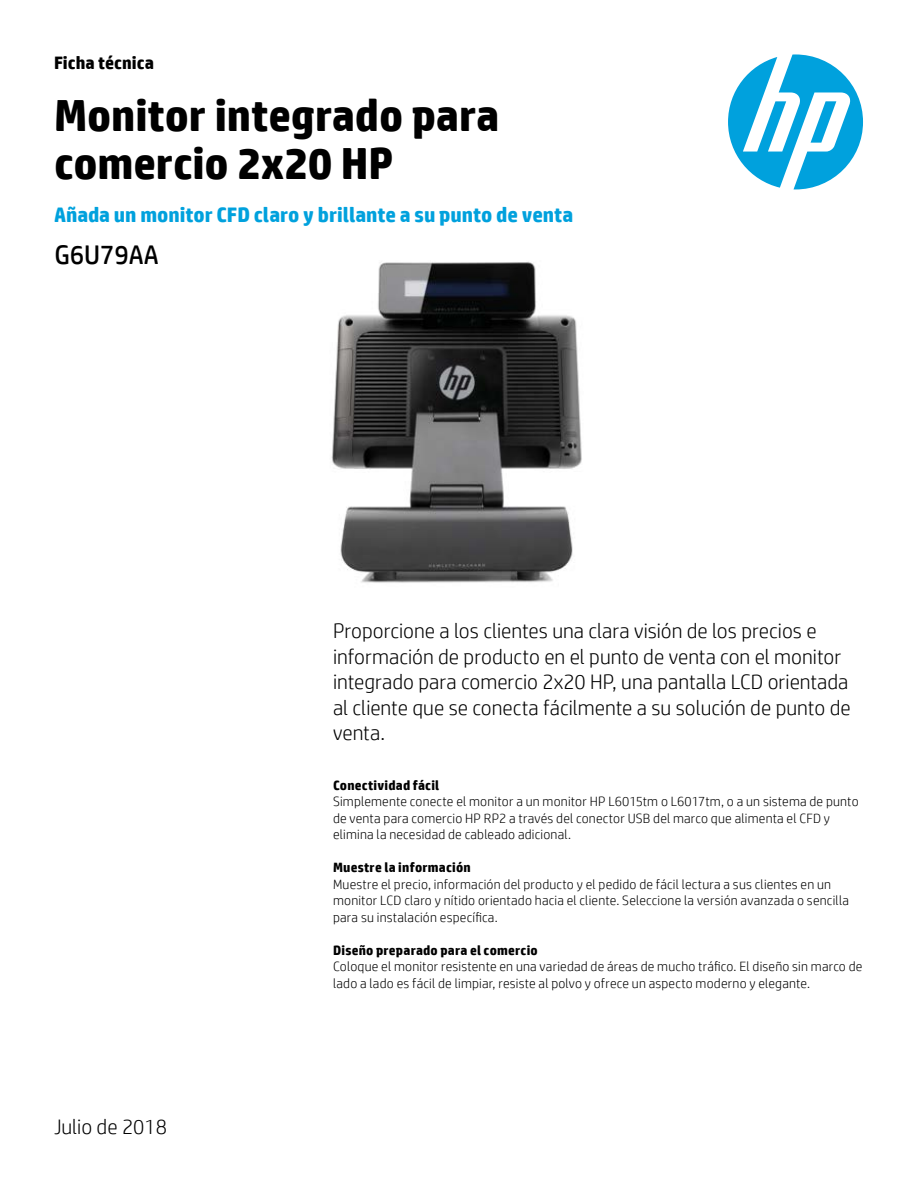
<style>
.page{position:relative;width:918px;height:1188px;background:#fff}
.page>*{position:absolute;margin:0;border:0;box-sizing:border-box;transform-origin:0 0}
.Cover_headline_30_32{font:700 45px/48px "HP Simplified";letter-spacing:-.005em;color:#000}
.t1{font:27px "HP Simplified";letter-spacing:-.005em;color:#000}
.Body_before_bullet{font:300 21px/25.5px "HP Simplified";color:#000}
.Cover_subhead_14_16{font:700 21px "HP Simplified";letter-spacing:-.005em;color:#00a1dd}
.Date{font:300 21px "HP Simplified";color:#000}
.Document_type_for_30{font:700 18px "HP Simplified";color:#000}
.Body_before_bullet-2{font:300 13.5px/16.5px "HP Simplified";letter-spacing:.015em;color:#000}
.Body_header_bold{font:700 13.5px "HP Simplified";letter-spacing:.015em;color:#000}
.Body_before_bullet-3{font:700 13.5px "HP Simplified";letter-spacing:.015em;color:#000}
</style>
<div class="page">
<img style="left:331px;top:261px;width:251px;height:322px">
<svg style="left:728px;top:54px;width:135px;height:135px"></svg>
<p class="Document_type_for_30" style="left:54px;top:52px;width:101px">Ficha técnica</p>
<p class="Cover_headline_30_32" style="left:54px;top:90px;width:447px">Monitor integrado para comercio 2x20 HP</p>
<p class="Cover_subhead_14_16" style="left:54px;top:202px;width:521px">Añada un monitor CFD claro y brillante a su punto de venta</p>
<h2 class="t1" style="left:55px;top:239px;width:106px">G6U79AA</h2>
<p class="Date" style="left:54px;top:1115px;width:115px">Julio de 2018</p>
<p class="Body_before_bullet" style="left:333px;top:618px;width:519px">Proporcione a los clientes una clara visión de los precios e información de producto en el punto de venta con el monitor integrado para comercio 2x20 HP, una pantalla LCD orientada al cliente que se conecta fácilmente a su solución de punto de venta.</p>
<p class="Body_header_bold" style="left:333px;top:777px;width:108px">Conectividad fácil</p>
<p class="Body_before_bullet-2" style="left:333px;top:793px;width:527px">Simplemente conecte el monitor a un monitor HP L6015tm o L6017tm, o a un sistema de punto de venta para comercio HP RP2 a través del conector USB del marco que alimenta el CFD y elimina la necesidad de cableado adicional.</p>
<p class="Body_before_bullet-3" style="left:333px;top:860px;width:139px">Muestre la información</p>
<p class="Body_before_bullet-2" style="left:333px;top:876px;width:517px">Muestre el precio, información del producto y el pedido de fácil lectura a sus clientes en un monitor LCD claro y nítido orientado hacia el cliente. Seleccione la versión avanzada o sencilla para su instalación específica.</p>
<p class="Body_header_bold" style="left:333px;top:942px;width:206px">Diseño preparado para el comercio</p>
<p class="Body_before_bullet-2" style="left:333px;top:958px;width:531px">Coloque el monitor resistente en una variedad de áreas de mucho tráfico. El diseño sin marco de lado a lado es fácil de limpiar, resiste al polvo y ofrece un aspecto moderno y elegante.</p>
</div>
